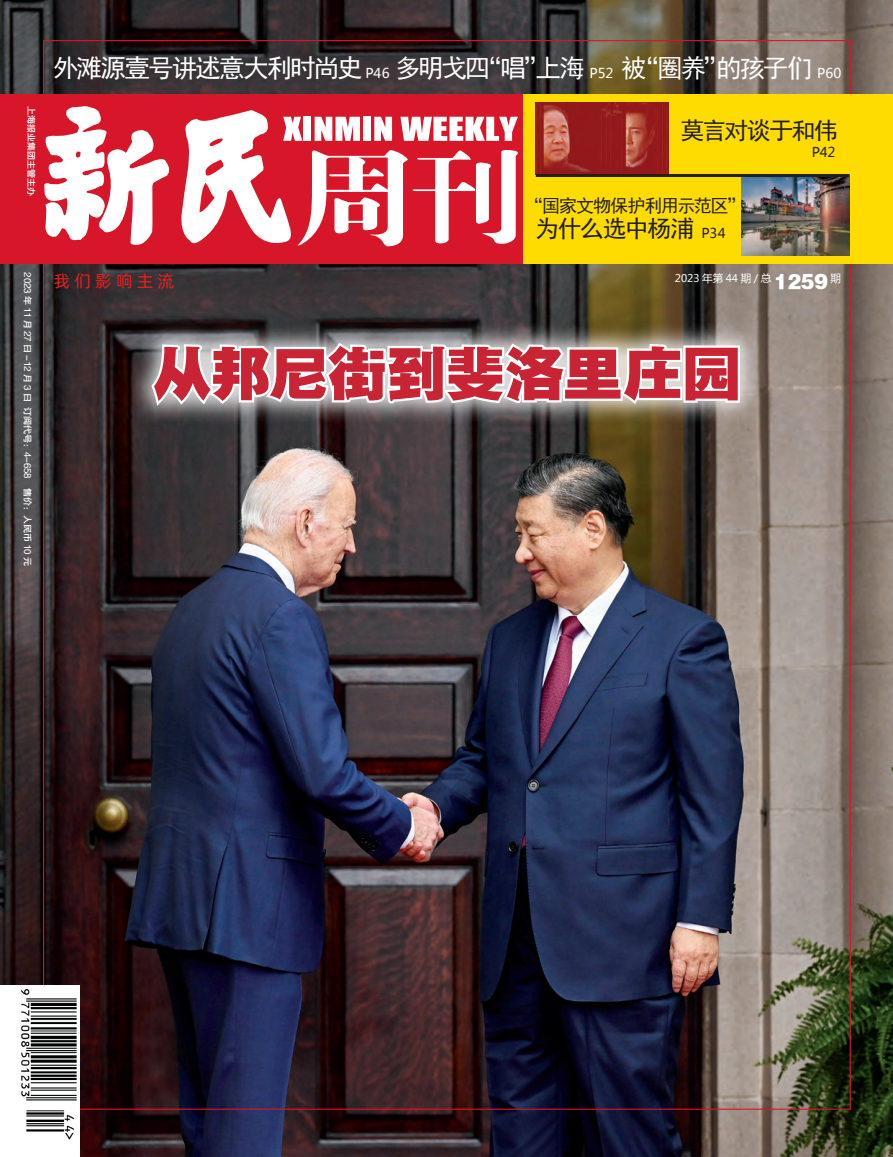
<style>
.page{position:relative;width:893px;height:1157px;background:#fff}
.page>*{position:absolute;margin:0;border:0;box-sizing:border-box;transform-origin:0 0}
.t1{font:60px "FZYDTHK GBK1 0";letter-spacing:-.02em;color:#c82434}
.t2{font:25.5px "Sim Hei";letter-spacing:-.08em;color:#fff}
.t3{font:24px "Sim Hei";letter-spacing:-.07em;color:#231f20}
.t4{font:18px "Sim Hei";letter-spacing:-.065em;color:#231f20}
.t5{font:16.95px "Alibaba Pu Hui Ti 2 55 Regular";letter-spacing:.24em;color:#ee1d23}
.t6{font:13.5px "Microsoft Ya Hei";color:#231f20}
.t7{font:10.5px "Microsoft Ya Hei";color:#fff}
.t8{font:9px "FZYDZHJW GB1 0";color:#fff}
.s1{font-family:"Microsoft Ya Hei";font-size:13.5px}
.s2{font-family:"FZYDTHJW GB1 0";font-size:18px}
</style>
<div class="page">
<img style="left:0;top:264px;width:893px;height:892px">
<img style="left:0;top:0;width:893px;height:95px">
<img style="left:42px;top:39px;width:809px;height:1071px">
<div style="left:0;top:95px;width:523px;height:169px;background:#d71729"></div>
<svg style="left:44px;top:106px;width:126px;height:139px"></svg>
<svg style="left:181px;top:110px;width:337px;height:137px"></svg>
<div style="left:523px;top:95px;width:370px;height:169px;background:#ffdc01"></div>
<img style="left:536px;top:102px;width:132px;height:72px">
<img style="left:742px;top:177px;width:108px;height:78px">
<hr style="left:536px;top:174px;width:314px;height:3px;background:#231f20">
<div style="left:0;top:985px;width:79px;height:172px;background:#fff"></div>
<img style="left:21px;top:989px;width:56px;height:151px">
<p class="t8" style="left:36px;top:106px;width:91px;rotate:90deg">上海报业集团主管主办</p>
<p class="t8" style="left:33px;top:272px;width:295px;rotate:90deg">2023 年 11 月 27 日 -12 月 3 日 订阅代号：4-658　售价：人民币 10 元</p>
<p class="t2" style="left:53px;top:55px;width:790px">外滩源壹号讲述意大利时尚史 <span class="s1">P46</span> 多明戈四“唱”上海 <span class="s1">P52</span> 被“圈养”的孩子们 <span class="s1">P60</span></p>
<p class="t3" style="left:680px;top:118px;width:159px">莫言对谈于和伟</p>
<p class="t6" style="left:812px;top:142px;width:25px">P42</p>
<p class="t4" style="left:525px;top:196px;width:221px">“国家文物保护利用示范区”</p>
<p class="t3" style="left:535px;top:217px;width:192px">为什么选中杨浦 <span class="s1">P34</span></p>
<p class="t5" style="left:54px;top:268px;width:122px">我们影响主流</p>
<p class="t7" style="left:675px;top:271px;width:168px">2023 年第 44 期 / 总 <span class="s2">1259</span> 期</p>
<p class="t1" style="left:152px;top:341px;width:591px">从邦尼街到斐洛里庄园</p>
</div>
